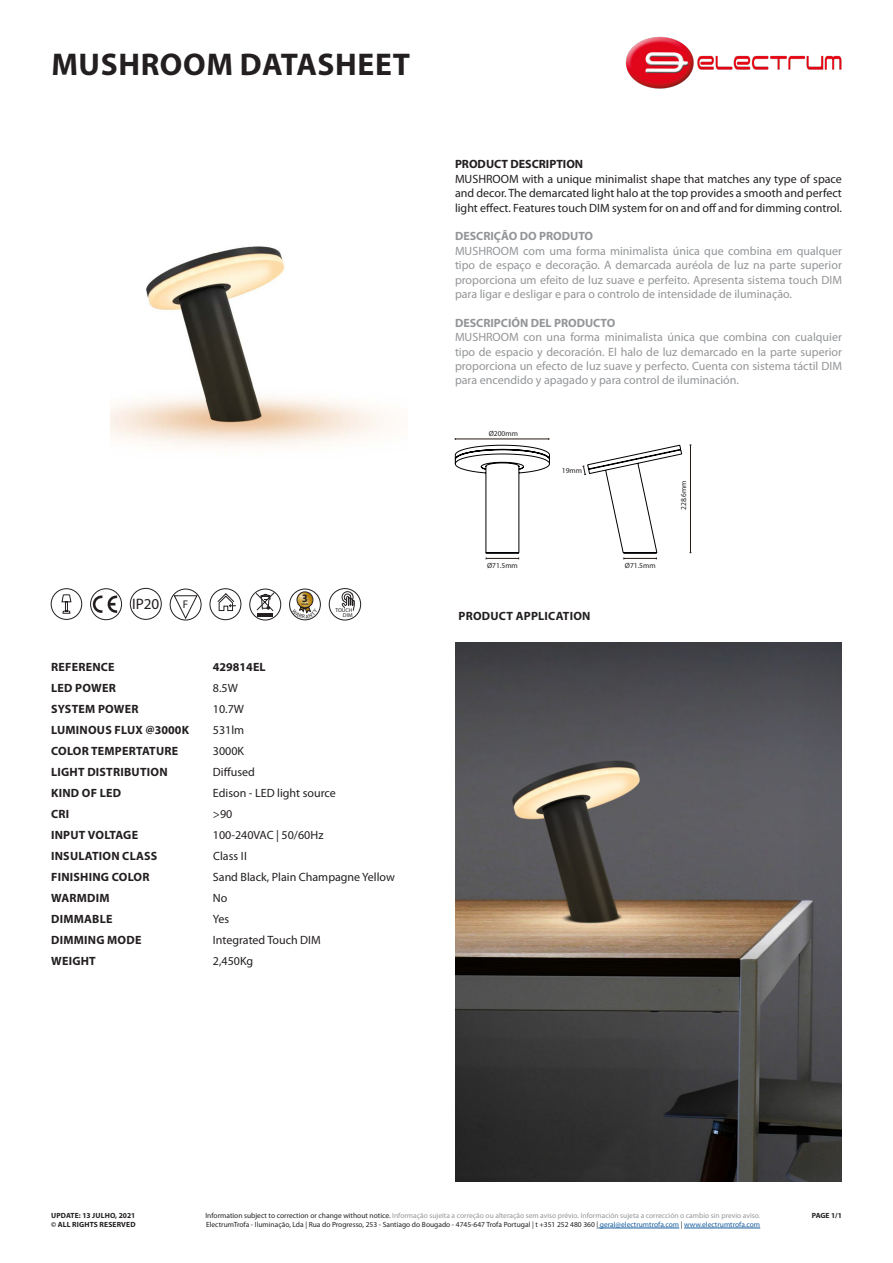
<style>
.page{position:relative;width:893px;height:1263px;background:#fff}
.page>*{position:absolute;margin:0;border:0;box-sizing:border-box;transform-origin:0 0}
.t1{font:700 31.5px "Myriad Pro";letter-spacing:.02em;color:#231f20}
.t2{font:15.15px "Myriad Pro";color:#231f20}
.t3{font:12px/14.4px "Myriad Pro";color:#939598;text-align:justify}
.t4{font:12px/14.4px "Myriad Pro";color:#231f20;text-align:justify}
.t5{font:700 12px "Myriad Pro";letter-spacing:.02em;color:#231f20}
.t6{font:700 12px "Myriad Pro";color:#939598}
.t7{font:700 12px "Myriad Pro";color:#231f20}
.t8{font:11.1px "Myriad Pro";color:#231f20}
.t9{font:700 10.35px "Myanmar Text";color:#231f20}
.t10{font:7.5px "Myriad Pro";color:#231f20}
.t11{font:7.5px "Myriad Pro";color:#939598}
.t12{font:700 7.5px "Myriad Pro";letter-spacing:.02em;color:#231f20}
.t13{font:5.55px "Myriad Pro";color:#231f20}
.t14{font:700 2.25px "Myanmar Text";color:#231f20}
.s1{color:#231f20}
.s2{color:#175d9e}
</style>
<div class="page">
<img style="left:625px;top:36px;width:217px;height:53px">
<img style="left:455px;top:642px;width:387px;height:539px">
<div style="left:250px;top:589px;width:31px;height:31px;border:1px solid #231f20;border-radius:50%"></div>
<hr style="left:257px;top:613px;width:16px;height:4px;background:#231f20">
<svg style="left:255px;top:592px;width:20px;height:19px"></svg>
<div style="left:289px;top:589px;width:32px;height:31px;border:1px solid #231f20;border-radius:50%"></div>
<svg style="left:62px;top:595px;width:9px;height:18px"></svg>
<div style="left:51px;top:588px;width:31px;height:31px;border:1px solid #231f20;border-radius:50%"></div>
<svg style="left:93px;top:595px;width:24px;height:18px"></svg>
<div style="left:90px;top:588px;width:32px;height:32px;border:1px solid #231f20;border-radius:50%"></div>
<div style="left:130px;top:588px;width:31px;height:31px;border:1px solid #231f20;border-radius:50%"></div>
<div style="left:170px;top:589px;width:31px;height:31px;border:1px solid #231f20;border-radius:50%"></div>
<svg style="left:174px;top:595px;width:23px;height:24px"></svg>
<div style="left:210px;top:589px;width:31px;height:31px;border:1px solid #231f20;border-radius:50%"></div>
<svg style="left:217px;top:593px;width:19px;height:18px"></svg>
<hr style="left:598px;top:1228px;width:81px;height:1px;background:#175d9e">
<hr style="left:684px;top:1228px;width:76px;height:1px;background:#175d9e">
<img style="left:110px;top:246px;width:286px;height:201px">
<div style="left:329px;top:588px;width:32px;height:32px;border:1px solid #231f20;border-radius:50%"></div>
<svg style="left:342px;top:591px;width:13px;height:20px"></svg>
<svg style="left:455px;top:438px;width:95px;height:121px"></svg>
<svg style="left:582px;top:444px;width:109px;height:115px"></svg>
<svg style="left:292px;top:591px;width:26px;height:28px"></svg>
<p class="t1" style="left:51px;top:43px;width:360px">MUSHROOM DATASHEET</p>
<p class="t2" style="left:132px;top:594px;width:29px">IP20</p>
<p class="t8" style="left:183px;top:597px;width:7px">F</p>
<p class="t5" style="left:51px;top:659px;width:65px">REFERENCE</p>
<p class="t5" style="left:51px;top:680px;width:66px">LED POWER</p>
<p class="t5" style="left:51px;top:701px;width:89px">SYSTEM POWER</p>
<p class="t5" style="left:51px;top:722px;width:139px">LUMINOUS FLUX @3000K</p>
<p class="t5" style="left:51px;top:743px;width:129px">COLOR TEMPERTATURE</p>
<p class="t5" style="left:51px;top:764px;width:118px">LIGHT DISTRIBUTION</p>
<p class="t5" style="left:51px;top:785px;width:72px">KIND OF LED</p>
<p class="t5" style="left:51px;top:806px;width:20px">CRI</p>
<p class="t5" style="left:51px;top:827px;width:88px">INPUT VOLTAGE</p>
<p class="t5" style="left:51px;top:848px;width:108px">INSULATION CLASS</p>
<p class="t5" style="left:51px;top:869px;width:100px">FINISHING COLOR</p>
<p class="t5" style="left:51px;top:890px;width:60px">WARMDIM</p>
<p class="t5" style="left:51px;top:911px;width:63px">DIMMABLE</p>
<p class="t5" style="left:51px;top:932px;width:92px">DIMMING MODE</p>
<p class="t5" style="left:51px;top:953px;width:46px">WEIGHT</p>
<p class="t9" style="left:302px;top:592px;width:7px">3</p>
<p class="t14" style="left:301px;top:602px;width:9px">YEARS</p>
<p class="t13" style="left:335px;top:607px;width:19px">TOUCH</p>
<p class="t13" style="left:343px;top:611px;width:11px">DIM</p>
<p class="t7" style="left:213px;top:659px;width:54px">429814EL</p>
<p class="t4" style="left:213px;top:680px;width:26px">8.5W</p>
<p class="t4" style="left:213px;top:701px;width:33px">10.7W</p>
<p class="t4" style="left:213px;top:722px;width:33px">531lm</p>
<p class="t4" style="left:213px;top:743px;width:33px">3000K</p>
<p class="t4" style="left:213px;top:764px;width:43px">Diffused</p>
<p class="t4" style="left:213px;top:785px;width:124px">Edison - LED light source</p>
<p class="t4" style="left:213px;top:806px;width:21px">&gt;90</p>
<p class="t4" style="left:213px;top:827px;width:112px">100-240VAC | 50/60Hz</p>
<p class="t4" style="left:213px;top:848px;width:35px">Class II</p>
<p class="t4" style="left:213px;top:869px;width:183px">Sand Black, Plain Champagne Yellow</p>
<p class="t4" style="left:213px;top:890px;width:16px">No</p>
<p class="t4" style="left:213px;top:911px;width:18px">Yes</p>
<p class="t4" style="left:213px;top:932px;width:109px">Integrated Touch DIM</p>
<p class="t4" style="left:213px;top:953px;width:42px">2,450Kg</p>
<p class="t7" style="left:455px;top:157px;width:130px">PRODUCT DESCRIPTION</p>
<p class="t4" style="left:455px;top:171px;width:388px">MUSHROOM with a unique minimalist shape that matches any type of space and decor. The demarcated light halo at the top provides a smooth and perfect light effect. Features touch DIM system for on and off and for dimming control.</p>
<p class="t6" style="left:455px;top:229px;width:140px">DESCRIÇÃO DO PRODUTO</p>
<p class="t3" style="left:455px;top:243px;width:388px">MUSHROOM com uma forma minimalista única que combina em qualquer tipo de espaço e decoração. A demarcada auréola de luz na parte superior proporciona um efeito de luz suave e perfeito. Apresenta sistema touch DIM para ligar e desligar e para o controlo de intensidade de iluminação.</p>
<p class="t6" style="left:455px;top:315px;width:162px">DESCRIPCIÓN DEL PRODUCTO</p>
<p class="t3" style="left:455px;top:330px;width:388px">MUSHROOM con una forma minimalista única que combina con cualquier tipo de espacio y decoración. El halo de luz demarcado en la parte superior proporciona un efecto de luz suave y perfecto. Cuenta con sistema táctil DIM para encendido y apagado y para control de iluminación.</p>
<p class="t10" style="left:489px;top:429px;width:31px">Ø200mm</p>
<p class="t10" style="left:562px;top:466px;width:22px">19mm</p>
<p class="t10" style="left:487px;top:561px;width:32px">Ø71.5mm</p>
<p class="t10" style="left:625px;top:561px;width:32px">Ø71.5mm</p>
<p class="t5" style="left:459px;top:608px;width:133px">PRODUCT APPLICATION</p>
<p class="t10" style="left:679px;top:510px;width:31px;rotate:-90deg">228.6mm</p>
<p class="t12" style="left:51px;top:1210px;width:51px">UPDATE: 13 julho</p>
<p class="t12" style="left:115px;top:1210px;width:22px">, 2021</p>
<p class="t12" style="left:51px;top:1220px;width:86px">© ALL RIGHTS RESERVED</p>
<p class="t11" style="left:205px;top:1210px;width:556px"><span class="s1">Information subject to correction or change without notice.</span> Informação sujeita a correção ou alteração sem aviso prévio. Información sujeta a corrección o cambio sin previo aviso.</p>
<p class="t10" style="left:206px;top:1220px;width:556px">ElectrumTrofa - Iluminação, Lda | Rua do Progresso, 253 - Santiago do Bougado - 4745-647 Trofa Portugal | t +351 252 480 360 | <span class="s2">geral@electrumtrofa.com</span> | <span class="s2">www.electrumtrofa.com</span></p>
<p class="t12" style="left:812px;top:1210px;width:32px">PAGE 1/1</p>
</div>
